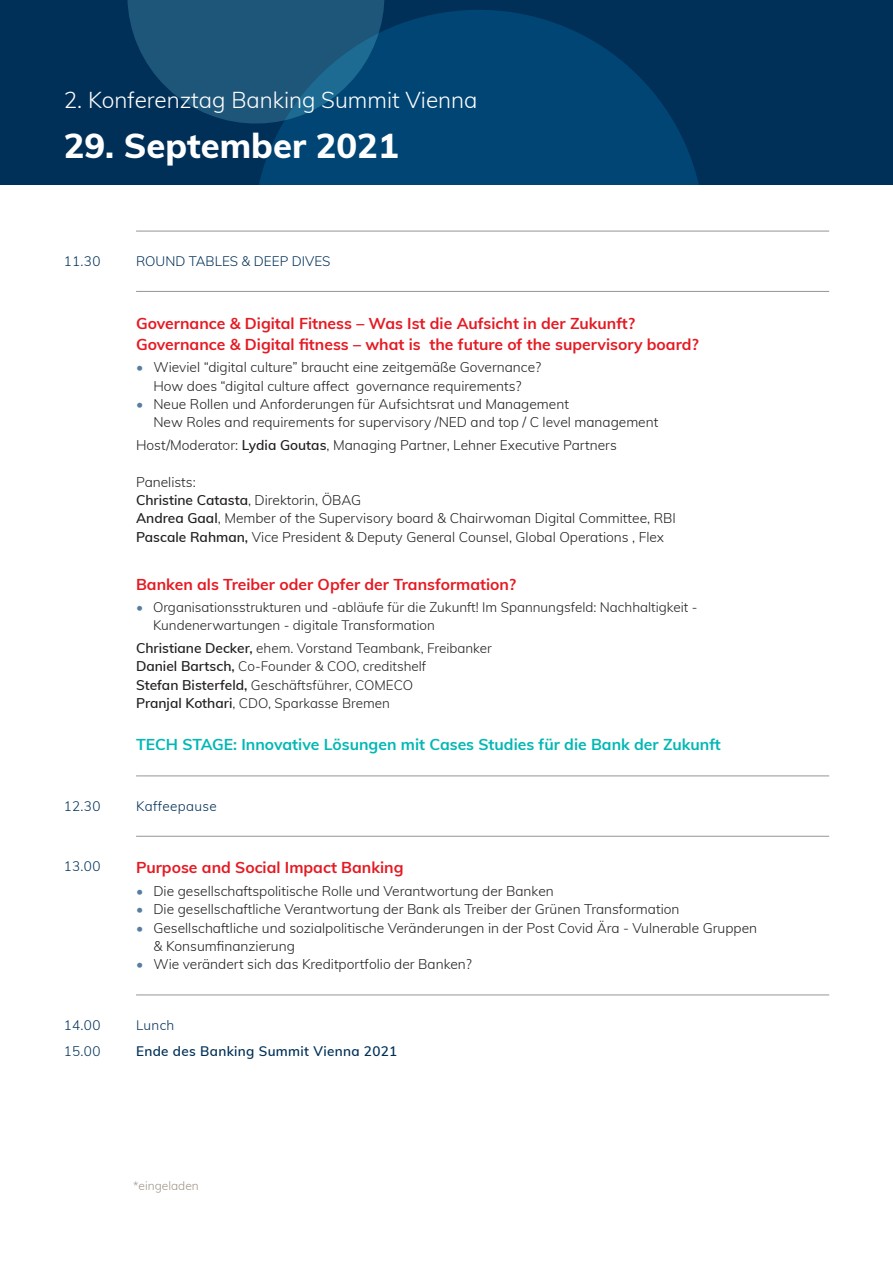
<style>
.page{position:relative;width:893px;height:1263px;background:#fff}
.page>*{position:absolute;margin:0;border:0;box-sizing:border-box;transform-origin:0 0}
.SeitenHead_Muli_34_p{font:800 34.5px "Muli";color:#fff}
.SeitenHead_Muli_34_p-2{font:300 22.5px "Muli";color:#fff}
.t1{font:700 15.75px/21px "Muli";color:#e51a23}
.t2{font:700 15.75px "Muli";color:#00b8b4}
.t3{font:300 13.8px/18.3px "Muli";color:#231f20}
.t4{font:300 13.5px/18.3px "Muli";color:#231f20}
.t5{font:300 13.5px "Muli";letter-spacing:.025em;color:#003058}
.t6{font:600 13.5px "Muli";letter-spacing:.025em;color:#003058}
.t7{font:300 13.5px "Muli";color:#003058}
.SE_Titel_rechts_www{font:300 12px "Muli";color:#a19689}
.s1{color:#577ea0}
.s2{font-weight:600}
.s3{font-weight:600;font-size:13.8px}
</style>
<div class="page">
<div style="left:0;top:0;width:893px;height:185px;background:#003058"></div>
<svg style="left:127px;top:0;width:99px;height:120px"></svg>
<svg style="left:226px;top:0;width:473px;height:185px;fill:#004574"></svg>
<hr style="left:136px;top:231px;width:693px;height:1px;background:#939598">
<hr style="left:136px;top:291px;width:693px;height:1px;background:#939598">
<hr style="left:136px;top:775px;width:693px;height:1px;background:#939598">
<hr style="left:136px;top:836px;width:693px;height:1px;background:#939598">
<hr style="left:136px;top:994px;width:693px;height:1px;background:#939598">
<p class="SeitenHead_Muli_34_p-2" style="left:64px;top:83px;width:415px">2. Konferenztag Banking Summit Vienna</p>
<p class="SeitenHead_Muli_34_p" style="left:64px;top:120px;width:336px">29. September 2021</p>
<p class="t5" style="left:64px;top:251px;width:38px">11.30</p>
<p class="t7" style="left:136px;top:251px;width:196px">ROUND TABLES &amp; DEEP DIVES</p>
<p class="t1" style="left:136px;top:312px;width:564px">Governance &amp; Digital Fitness – Was Ist die Aufsicht in der Zukunft?<br>Governance &amp; Digital fitness – what is the future of the supervisory board?</p>
<p class="t3" style="left:136px;top:357px;width:406px;text-align:center"><span class="s1">•</span> Wieviel “digital culture” braucht eine zeitgemäße Governance?<br>How does “digital culture affect governance requirements?</p>
<p class="t3" style="left:153px;top:394px;width:506px;text-indent:-17px"><span class="s1">•</span> Neue Rollen und Anforderungen für Aufsichtsrat und Management<br>New Roles and requirements for supervisory /NED and top / C level management</p>
<p class="t3" style="left:136px;top:435px;width:482px">Host/Moderator: <span class="s2">Lydia Goutas</span>, Managing Partner, Lehner Executive Partners</p>
<p class="t3" style="left:136px;top:472px;width:541px">Panelists:<br><span class="s2">Christine Catasta</span>, Direktorin, ÖBAG<br><span class="s2">Andrea Gaal</span>, Member of the Supervisory board &amp; Chairwoman Digital Committee, RBI <span class="s2">Pascale Rahman,</span> Vice President &amp; Deputy General Counsel, Global Operations , Flex</p>
<p class="t1" style="left:136px;top:573px;width:382px">Banken als Treiber oder Opfer der Transformation?</p>
<p class="t4" style="left:153px;top:598px;width:546px;text-indent:-17px"><span class="s1">•</span> Organisationsstrukturen und -abläufe für die Zukunft! Im Spannungsfeld: Nachhaltigkeit -<br>Kundenerwartungen - digitale Transformation</p>
<p class="t4" style="left:136px;top:638px;width:357px"><span class="s3">Christiane Decker,</span> ehem. Vorstand Teambank, Freibanker <span class="s3">Daniel Bartsch,</span> Co-Founder &amp; COO, creditshelf<br><span class="s3">Stefan Bisterfeld,</span> Geschäftsführer, COMECO<br><span class="s3">Pranjal Kothari</span>, CDO, Sparkasse Bremen</p>
<p class="t2" style="left:136px;top:733px;width:586px">TECH STAGE: Innovative Lösungen mit Cases Studies für die Bank der Zukunft</p>
<p class="t5" style="left:64px;top:796px;width:38px">12.30</p>
<p class="t5" style="left:136px;top:796px;width:82px">Kaffeepause</p>
<p class="t5" style="left:64px;top:856px;width:38px">13.00</p>
<p class="t1" style="left:136px;top:856px;width:269px">Purpose and Social Impact Banking</p>
<p class="t3" style="left:136px;top:881px;width:419px"><span class="s1">•</span> Die gesellschaftspolitische Rolle und Verantwortung der Banken</p>
<p class="t3" style="left:136px;top:899px;width:545px"><span class="s1">•</span> Die gesellschaftliche Verantwortung der Bank als Treiber der Grünen Transformation</p>
<p class="t3" style="left:153px;top:918px;width:605px;text-indent:-17px"><span class="s1">•</span> Gesellschaftliche und sozialpolitische Veränderungen in der Post Covid Ära - Vulnerable Gruppen &amp; Konsumfinanzierung</p>
<p class="t3" style="left:136px;top:955px;width:337px"><span class="s1">•</span> Wie verändert sich das Kreditportfolio der Banken?</p>
<p class="t5" style="left:64px;top:1015px;width:38px">14.00</p>
<p class="t5" style="left:64px;top:1041px;width:38px">15.00</p>
<p class="t5" style="left:136px;top:1015px;width:40px">Lunch</p>
<p class="t6" style="left:136px;top:1041px;width:263px">Ende des Banking Summit Vienna 2021</p>
<p class="SE_Titel_rechts_www" style="left:133px;top:1177px;width:67px">*eingeladen</p>
</div>
